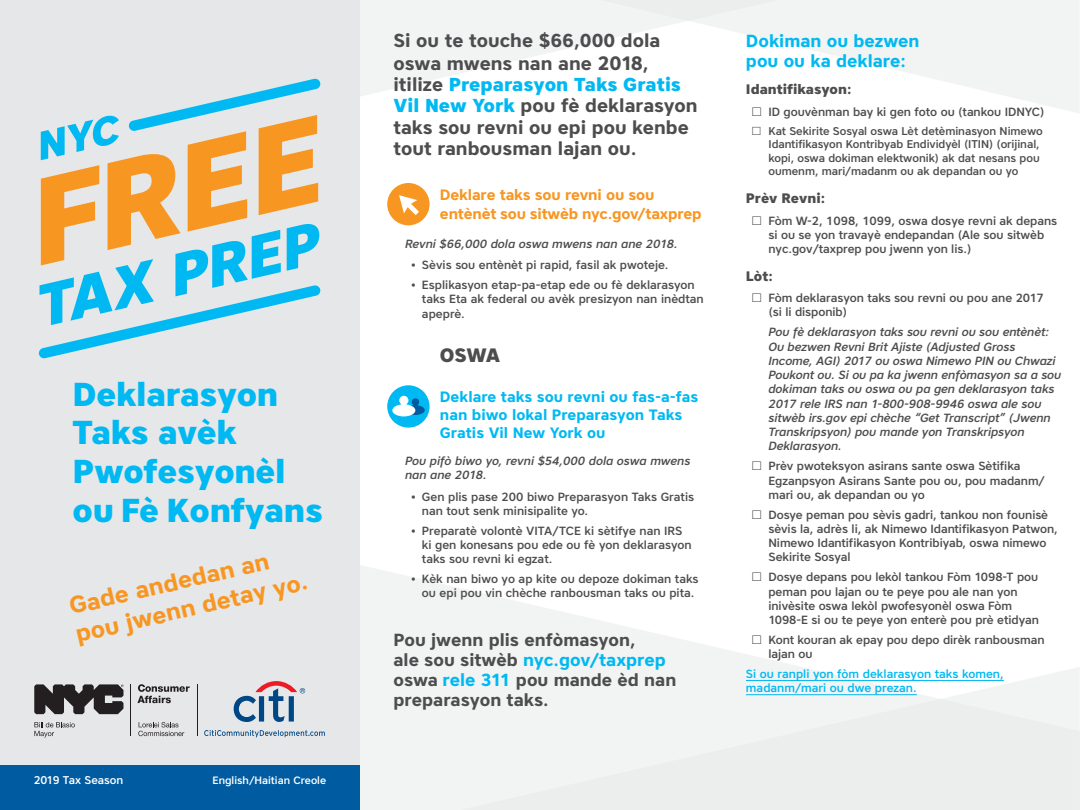
<style>
.page{position:relative;width:1080px;height:810px;background:#fff}
.page>*{position:absolute;margin:0;border:0;box-sizing:border-box;transform-origin:0 0}
.t1{font:800 33.12px/38.8px "Core Sans A75";letter-spacing:-.01em;color:#00b9f2}
.t2{font:700 23.75px/28.5px "Core Sans A65";color:#f89622}
.t3{font:800 19.38px "Core Sans A75";color:#4d4d4f}
.t4{font:700 18.75px/21.2px "Core Sans A65";color:#4d4d4f}
.t5{font:800 18.75px "Core Sans A75";color:#00b9f2}
.t6{font:700 17.5px/20px "Core Sans A65";color:#4d4d4f}
.t7{font:700 17.5px/20px "Core Sans A65";color:#00b9f2}
.t8{font:700 15px/18px "Core Sans A65";color:#00b9f2}
.t9{font:700 15px/18.8px "Core Sans A65";letter-spacing:-.01em;color:#f89622}
.t10{font:800 13.75px "Core Sans A75";color:#4d4d4f}
.t11{font:500 11.88px/14.2px "Core Sans A55";letter-spacing:-.005em;color:#4d4d4f}
.t12{font:italic 500 11.88px/14.2px "Core Sans A55";letter-spacing:-.005em;color:#4d4d4f}
.t13{font:500 11.88px/14.2px "Core Sans A55";color:#00b9f2}
.t14{font:500 11.25px/13.5px "Core Sans A55";letter-spacing:-.005em;color:#4d4d4f}
.t15{font:500 11.25px "Core Sans A55";color:#fff}
.t16{font:500 10.62px "Core Sans A55";color:#fff}
.s1{font-size:19.38px}
.s2{font-family:"Core Sans A65";font-weight:700;color:#4d4d4f}
.s3{font-family:"Core Sans A75";font-weight:800;color:#00b9f2}
.s4{color:#00b9f2}
</style>
<div class="page">
<svg style="left:360px;top:565px;width:439px;height:102px;fill:#f2f3f3"></svg>
<div style="left:360px;top:667px;width:720px;height:143px;background:#f2f3f3"></div>
<svg style="left:924px;top:0;width:155px;height:113px;fill:#f2f3f3"></svg>
<svg style="left:360px;top:0;width:564px;height:96px;fill:#f2f3f3"></svg>
<div style="left:0;top:0;width:360px;height:810px;background:#e6e7e8"></div>
<div style="left:0;top:766px;width:360px;height:44px;background:#005ba1"></div>
<div style="left:387px;top:385px;width:43px;height:43px;background:#00b9f2;border-radius:50%"></div>
<svg style="left:392px;top:396px;width:33px;height:20px"></svg>
<div style="left:387px;top:183px;width:43px;height:42px;background:#f89622;border-radius:50%"></div>
<svg style="left:399px;top:195px;width:20px;height:20px"></svg>
<hr style="left:746px;top:680px;width:258px;height:1px;background:#00b9f2">
<hr style="left:746px;top:694px;width:171px;height:1px;background:#00b9f2">
<svg style="left:38px;top:78px;width:283px;height:280px"></svg>
<svg style="left:138px;top:722px;width:46px;height:14px"></svg>
<svg style="left:34px;top:722px;width:41px;height:16px"></svg>
<hr style="left:131px;top:684px;width:1px;height:52px;background:#231f20">
<svg style="left:137px;top:684px;width:53px;height:19px"></svg>
<hr style="left:197px;top:684px;width:1px;height:52px;background:#231f20">
<svg style="left:234px;top:681px;width:71px;height:41px"></svg>
<svg style="left:204px;top:730px;width:121px;height:7px"></svg>
<svg style="left:34px;top:684px;width:89px;height:30px"></svg>
<svg style="left:753px;top:573px;width:8px;height:8px"></svg>
<svg style="left:753px;top:635px;width:8px;height:9px"></svg>
<h1 class="t1" style="left:73px;top:374px;width:252px">Deklarasyon<br>Taks avèk<br>Pwofesyonèl ou Fè Konfyans</h1>
<h2 class="t2" style="left:66px;top:592px;width:239px;rotate:-13deg">Gade andedan an pou jwenn detay yo.</h2>
<p class="t15" style="left:34px;top:773px;width:91px">2019 Tax Season</p>
<p class="t16" style="left:213px;top:773px;width:115px">English/Haitian Creole</p>
<h3 class="t4" style="left:393px;top:29px;width:268px;line-height:22.5px">Si ou te touche $66,000 dola oswa mwens nan ane <span class="s1">2018</span>,</h3>
<h3 class="t5" style="left:393px;top:72px;width:289px"><span class="s2">itilize</span> Preparasyon Taks Gratis</h3>
<h3 class="t4" style="left:393px;top:95px;width:306px"><span class="s3">Vil New York</span> pou fè deklarasyon taks sou revni ou epi pou kenbe tout ranbousman lajan ou.</h3>
<p class="t9" style="left:440px;top:185px;width:263px">Deklare taks sou revni ou sou entènèt sou sitwèb nyc.gov/taxprep</p>
<p class="t12" style="left:405px;top:236px;width:274px">Revni $66,000 dola oswa mwens nan ane 2018.</p>
<p class="t11" style="left:411px;top:258px;width:259px">• Sèvis sou entènèt pi rapid, fasil ak pwoteje.</p>
<p class="t11" style="left:422px;top:278px;width:283px;text-indent:-11px">• Esplikasyon etap-pa-etap ede ou fè deklarasyon taks Eta ak federal ou avèk presizyon nan inèdtan apeprè.</p>
<h3 class="t3" style="left:440px;top:342px;width:62px">OSWA</h3>
<p class="t8" style="left:440px;top:388px;width:260px">Deklare taks sou revni ou fas-a-fas nan biwo lokal Preparasyon Taks<br>Gratis Vil New York ou</p>
<p class="t12" style="left:405px;top:453px;width:287px">Pou pifò biwo yo, revni $54,000 dola oswa mwens nan ane 2018.</p>
<p class="t11" style="left:422px;top:489px;width:274px;text-indent:-11px">• Gen plis pase 200 biwo Preparasyon Taks Gratis nan tout senk minisipalite yo.</p>
<p class="t11" style="left:422px;top:523px;width:271px;text-indent:-11px">• Preparatè volontè VITA/TCE ki sètifye nan IRS ki gen konesans pou ede ou fè yon deklarasyon taks sou revni ki egzat.</p>
<p class="t11" style="left:422px;top:572px;width:278px;text-indent:-11px">• Kèk nan biwo yo ap kite ou depoze dokiman taks ou epi pou vin chèche ranbousman taks ou pita.</p>
<h3 class="t6" style="left:393px;top:629px;width:284px">Pou jwenn plis enfòmasyon,<br>ale sou sitwèb <span class="s4">nyc.gov/taxprep </span>oswa <span class="s4">rele 311</span> pou mande èd nan preparasyon taks.</h3>
<h3 class="t7" style="left:746px;top:30px;width:175px">Dokiman ou bezwen pou ou ka deklare:</h3>
<p class="t10" style="left:746px;top:80px;width:107px">Idantifikasyon:</p>
<p class="t11" style="left:768px;top:104px;width:278px">ID gouvènman bay ki gen foto ou (tankou IDNYC)</p>
<p class="t14" style="left:768px;top:124px;width:276px">Kat Sekirite Sosyal oswa Lèt detèminasyon Nimewo Idantifikasyon Kontribyab Endividyèl (ITIN) (orijinal, kopi, oswa dokiman elektwonik) ak dat nesans pou oumenm, mari/madanm ou ak depandan ou yo</p>
<p class="t10" style="left:746px;top:189px;width:81px">Prèv Revni:</p>
<p class="t11" style="left:768px;top:213px;width:290px">Fòm W-2, 1098, 1099, oswa dosye revni ak depans si ou se yon travayè endepandan (Ale sou sitwèb nyc.gov/taxprep pou jwenn yon lis.)</p>
<p class="t10" style="left:746px;top:267px;width:28px">Lòt:</p>
<p class="t11" style="left:768px;top:291px;width:277px">Fòm deklarasyon taks sou revni ou pou ane 2017 (si li disponib)</p>
<p class="t12" style="left:768px;top:325px;width:294px">Pou fè deklarasyon taks sou revni ou sou entènèt:<br>Ou bezwen Revni Brit Ajiste (Adjusted Gross Income, AGI) 2017 ou oswa Nimewo PIN ou Chwazi Poukont ou. Si ou pa ka jwenn enfòmasyon sa a sou dokiman taks ou oswa ou pa gen deklarasyon taks 2017 rele IRS nan 1-800-908-9946 oswa ale sou sitwèb irs.gov epi chèche “Get Transcript” (Jwenn Transkripsyon) pou mande yon Transkripsyon Deklarasyon.</p>
<p class="t11" style="left:768px;top:459px;width:278px">Prèv pwoteksyon asirans sante oswa Sètifika<br>Egzanpsyon Asirans Sante pou ou, pou madanm/ mari ou, ak depandan ou yo</p>
<p class="t11" style="left:768px;top:507px;width:291px">Dosye peman pou sèvis gadri, tankou non founisè sèvis la, adrès li, ak Nimewo Idantifikasyon Patwon, Nimewo Idantifikasyon Kontribiyab, oswa nimewo Sekirite Sosyal</p>
<p class="t11" style="left:768px;top:570px;width:272px">Dosye depans pou lekòl tankou Fòm 1098-T pou peman pou lajan ou te peye pou ale nan yon inivèsite oswa lekòl pwofesyonèl oswa Fòm 1098-E si ou te peye yon enterè pou prè etidyan</p>
<p class="t11" style="left:768px;top:632px;width:278px">Kont kouran ak epay pou depo dirèk ranbousman lajan ou</p>
<p class="t13" style="left:746px;top:667px;width:259px">Si ou ranpli yon fòm deklarasyon taks komen, madanm/mari ou dwe prezan.</p>
</div>
